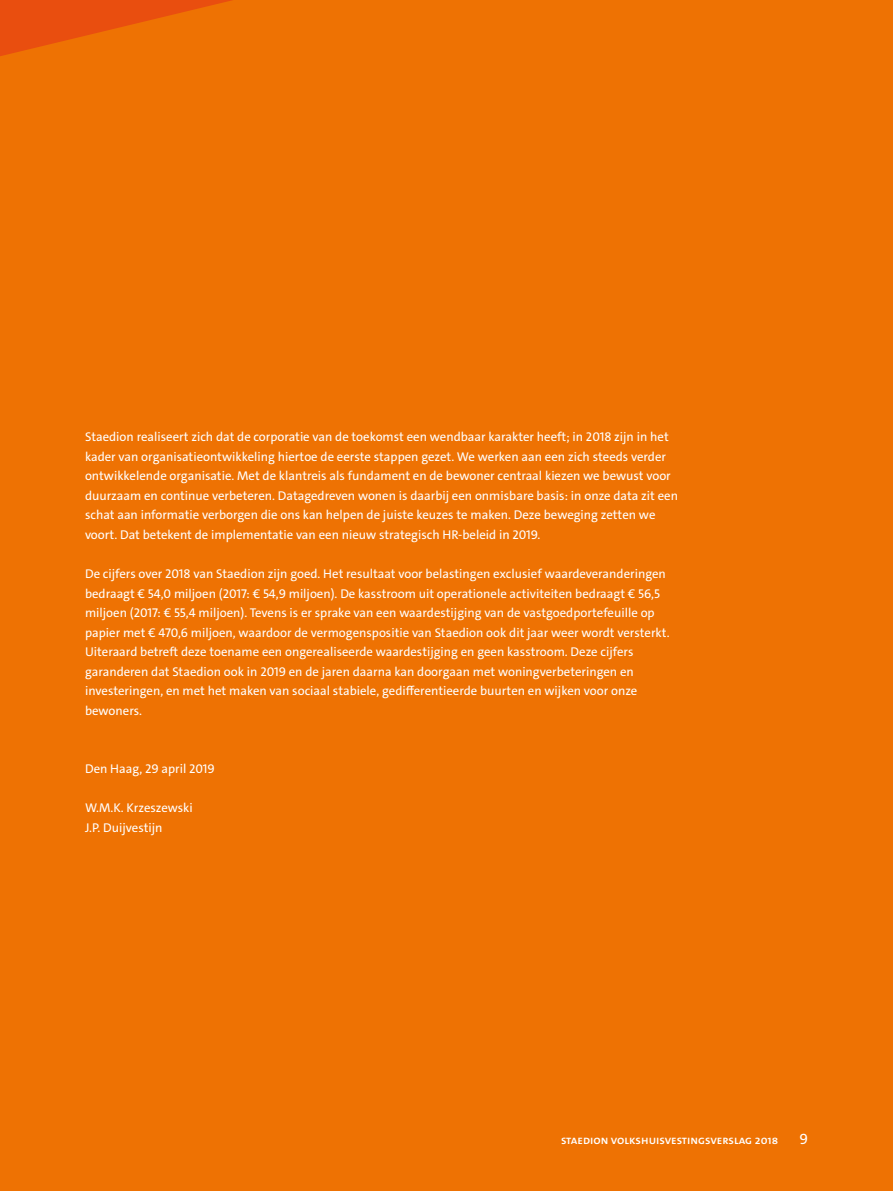
<style>
.page{position:relative;width:893px;height:1191px;background:#ee7203}
.page>*{position:absolute;margin:0;border:0;box-sizing:border-box;transform-origin:0 0}
.t1{font:15px "The Sans C4 s";color:#fff}
.t2{font:12.75px/19.5px "The Sans C4 s";color:#fff}
.t3{font:600 12px "The Sans C4 s";color:#fff}
</style>
<div class="page">
<svg style="left:0;top:0;width:233px;height:56px"></svg>
<p class="t2" style="left:85px;top:427px;width:595px">Staedion realiseert zich dat de corporatie van de toekomst een wendbaar karakter heeft; in 2018 zijn in het kader van organisatieontwikkeling hiertoe de eerste stappen gezet. We werken aan een zich steeds verder ontwikkelende organisatie. Met de klantreis als fundament en de bewoner centraal kiezen we bewust voor duurzaam en continue verbeteren. Datagedreven wonen is daarbij een onmisbare basis: in onze data zit een schat aan informatie verborgen die ons kan helpen de juiste keuzes te maken. Deze beweging zetten we voort. Dat betekent de implementatie van een nieuw strategisch HR-beleid in 2019.</p>
<p class="t2" style="left:85px;top:564px;width:586px">De cijfers over 2018 van Staedion zijn goed. Het resultaat voor belastingen exclusief waardeveranderingen bedraagt € 54,0 miljoen (2017: € 54,9 miljoen). De kasstroom uit operationele activiteiten bedraagt € 56,5 miljoen (2017: € 55,4 miljoen). Tevens is er sprake van een waardestijging van de vastgoedportefeuille op papier met € 470,6 miljoen, waardoor de vermogenspositie van Staedion ook dit jaar weer wordt versterkt.<br>Uiteraard betreft deze toename een ongerealiseerde waardestijging en geen kasstroom. Deze cijfers garanderen dat Staedion ook in 2019 en de jaren daarna kan doorgaan met woningverbeteringen en investeringen, en met het maken van sociaal stabiele, gedifferentieerde buurten en wijken voor onze bewoners.</p>
<p class="t2" style="left:85px;top:759px;width:131px">Den Haag, 29 april 2019</p>
<p class="t2" style="left:85px;top:798px;width:109px">W.M.K. Krzeszewski<br>J.P. Duijvestijn</p>
<p class="t3" style="left:561px;top:1132px;width:219px">staedion volkshuisvestingsverslag 2018</p>
<p class="t1" style="left:799px;top:1129px;width:10px">9</p>
</div>
